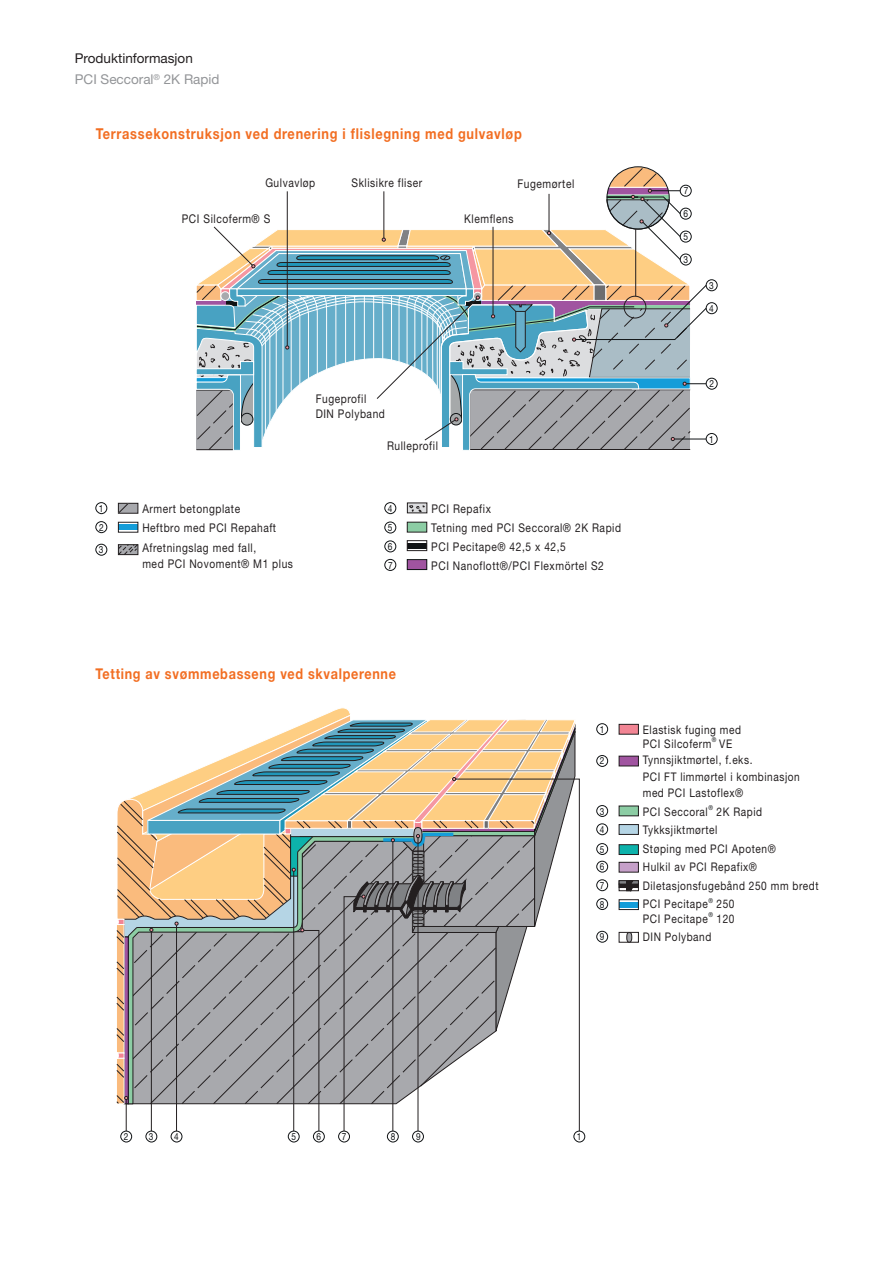
<style>
.page{position:relative;width:893px;height:1263px;background:#fff}
.page>*{position:absolute;margin:0;border:0;box-sizing:border-box;transform-origin:0 0}
.t1{font:700 15px "Helvetica Neue";letter-spacing:.055em;color:#f26e22;scale:.85 1}
.t2{font:700 14.85px "Helvetica Neue";letter-spacing:.055em;color:#f26e22;scale:.85 1}
.t3{font:13.5px/21.3px "Helvetica Neue LT Pro";color:#231f20}
.t4{font:12px/19.5px "Helvetica Neue";letter-spacing:.055em;color:#231f20;scale:.85 1}
.t5{font:11.85px/18.6px "Helvetica Neue";letter-spacing:.055em;color:#231f20;scale:.85 1}
.t6{font:9.9px "Helvetica Neue";color:#101315;scale:.85 1}
.t7{font:9.75px/17.7px "Helvetica Neue";color:#101315;scale:.85 1}
.t8{font:6.75px "Helvetica Neue";color:#101315;scale:.85 1}
.s1{color:#939598}
</style>
<div class="page">
<div style="left:706px;top:279px;width:11px;height:12px;border:1px solid #101315;border-radius:50%"></div>
<div style="left:706px;top:302px;width:11px;height:12px;border:1px solid #101315;border-radius:50%"></div>
<div style="left:706px;top:378px;width:11px;height:12px;border:1px solid #101315;border-radius:50%"></div>
<div style="left:706px;top:433px;width:11px;height:12px;border:1px solid #101315;border-radius:50%"></div>
<svg style="left:196px;top:166px;width:511px;height:285px"></svg>
<div style="left:96px;top:544px;width:11px;height:11px;border:1px solid #101315;border-radius:50%"></div>
<div style="left:95px;top:521px;width:12px;height:12px;border:1px solid #101315;border-radius:50%"></div>
<div style="left:95px;top:502px;width:12px;height:12px;border:1px solid #101315;border-radius:50%"></div>
<div style="left:118px;top:503px;width:20px;height:10px;background:#a8a9ad"></div>
<div style="left:118px;top:503px;width:20px;height:10px;border:1px solid #231f20"></div>
<div style="left:118px;top:524px;width:20px;height:6px;background:#149dd9"></div>
<div style="left:118px;top:522px;width:20px;height:10px;border:1px solid #231f20"></div>
<div style="left:407px;top:543px;width:20px;height:6px;background:#101315"></div>
<div style="left:407px;top:540px;width:20px;height:11px;border:1px solid #231f20"></div>
<svg style="left:118px;top:503px;width:11px;height:11px"></svg>
<svg style="left:118px;top:544px;width:21px;height:11px"></svg>
<div style="left:384px;top:541px;width:12px;height:11px;border:1px solid #101315;border-radius:50%"></div>
<div style="left:384px;top:522px;width:12px;height:11px;border:1px solid #101315;border-radius:50%"></div>
<div style="left:384px;top:502px;width:12px;height:12px;border:1px solid #101315;border-radius:50%"></div>
<div style="left:407px;top:560px;width:20px;height:9px;background:#a054a0"></div>
<div style="left:407px;top:559px;width:20px;height:11px;border:1px solid #101315"></div>
<div style="left:407px;top:522px;width:20px;height:10px;background:#8ccda4"></div>
<div style="left:407px;top:522px;width:20px;height:10px;border:1px solid #231f20"></div>
<div style="left:384px;top:559px;width:12px;height:12px;border:1px solid #101315;border-radius:50%"></div>
<svg style="left:409px;top:505px;width:16px;height:7px"></svg>
<svg style="left:576px;top:778px;width:4px;height:354px"></svg>
<div style="left:574px;top:1131px;width:11px;height:11px;border:1px solid #101315;border-radius:50%"></div>
<div style="left:120px;top:1131px;width:12px;height:11px;border:1px solid #101315;border-radius:50%"></div>
<div style="left:146px;top:1131px;width:11px;height:11px;border:1px solid #101315;border-radius:50%"></div>
<div style="left:171px;top:1131px;width:11px;height:11px;border:1px solid #101315;border-radius:50%"></div>
<div style="left:412px;top:1131px;width:12px;height:11px;border:1px solid #101315;border-radius:50%"></div>
<div style="left:387px;top:1131px;width:12px;height:11px;border:1px solid #101315;border-radius:50%"></div>
<div style="left:338px;top:1131px;width:12px;height:11px;border:1px solid #101315;border-radius:50%"></div>
<div style="left:313px;top:1131px;width:12px;height:11px;border:1px solid #101315;border-radius:50%"></div>
<div style="left:288px;top:1131px;width:11px;height:11px;border:1px solid #101315;border-radius:50%"></div>
<div style="left:619px;top:902px;width:19px;height:6px;background:#149dd9"></div>
<div style="left:619px;top:899px;width:20px;height:11px;border:1px solid #231f20"></div>
<div style="left:619px;top:932px;width:20px;height:10px;border:1px solid #231f20"></div>
<div style="left:596px;top:805px;width:12px;height:12px;border:1px solid #101315;border-radius:50%"></div>
<div style="left:596px;top:755px;width:12px;height:12px;border:1px solid #101315;border-radius:50%"></div>
<div style="left:596px;top:723px;width:12px;height:12px;border:1px solid #101315;border-radius:50%"></div>
<div style="left:619px;top:724px;width:19px;height:10px;background:#f28594"></div>
<div style="left:619px;top:724px;width:20px;height:10px;border:1px solid #231f20"></div>
<div style="left:596px;top:843px;width:12px;height:12px;border:1px solid #101315;border-radius:50%"></div>
<div style="left:596px;top:861px;width:12px;height:11px;border:1px solid #101315;border-radius:50%"></div>
<div style="left:596px;top:879px;width:12px;height:12px;border:1px solid #101315;border-radius:50%"></div>
<div style="left:596px;top:898px;width:12px;height:12px;border:1px solid #101315;border-radius:50%"></div>
<div style="left:596px;top:931px;width:12px;height:11px;border:1px solid #101315;border-radius:50%"></div>
<div style="left:596px;top:823px;width:12px;height:12px;border:1px solid #101315;border-radius:50%"></div>
<div style="left:619px;top:824px;width:19px;height:10px;background:#b5d5e5"></div>
<div style="left:619px;top:824px;width:20px;height:11px;border:1px solid #231f20"></div>
<div style="left:619px;top:845px;width:19px;height:9px;background:#0db2ab"></div>
<div style="left:619px;top:844px;width:20px;height:11px;border:1px solid #231f20"></div>
<div style="left:619px;top:862px;width:19px;height:10px;background:#c6a0c9"></div>
<div style="left:619px;top:862px;width:20px;height:10px;border:1px solid #231f20"></div>
<div style="left:619px;top:806px;width:19px;height:10px;background:#8ccda4"></div>
<div style="left:619px;top:756px;width:19px;height:10px;background:#a054a0"></div>
<div style="left:619px;top:756px;width:20px;height:10px;border:1px solid #231f20"></div>
<svg style="left:116px;top:708px;width:460px;height:424px"></svg>
<div style="left:619px;top:881px;width:20px;height:10px;border:1px solid #231f20"></div>
<div style="left:619px;top:884px;width:20px;height:4px;border:1px solid #231f20"></div>
<div style="left:619px;top:880px;width:20px;height:4px;border:1px solid #231f20"></div>
<hr style="left:627px;top:881px;width:4px;height:10px;background:#231f20">
<div style="left:626px;top:881px;width:5px;height:10px;border:1px solid #231f20"></div>
<svg style="left:630px;top:880px;width:4px;height:11px"></svg>
<div style="left:627px;top:932px;width:5px;height:10px;background:#a8a9ad;border-radius:50%"></div>
<div style="left:626px;top:932px;width:6px;height:10px;border:1px solid #231f20;border-radius:50%"></div>
<p class="t3" style="left:75px;top:49px;width:146px">Produktinformasjon<br><span class="s1">PCI Seccoral</span><sup>®</sup> <span class="s1">2K Rapid</span></p>
<p class="t1" style="left:96px;top:128px;width:503px">Terrassekonstruksjon ved drenering i flislegning med gulvavløp</p>
<p class="t4" style="left:265px;top:174px;width:60px">Gulvavløp</p>
<p class="t4" style="left:352px;top:174px;width:85px">Sklisikre fliser</p>
<p class="t4" style="left:517px;top:175px;width:68px">Fugemørtel</p>
<p class="t4" style="left:182px;top:210px;width:106px">PCI Silcoferm® S</p>
<p class="t4" style="left:464px;top:210px;width:59px">Klemflens</p>
<p class="t4" style="left:316px;top:393px;width:83px;line-height:14.4px">Fugeprofil<br>DIN Polyband</p>
<p class="t4" style="left:387px;top:437px;width:61px">Rulleprofil</p>
<p class="t6" style="left:99px;top:505px;width:7px">1</p>
<p class="t4" style="left:431px;top:500px;width:72px">PCI Repafix</p>
<p class="t6" style="left:388px;top:543px;width:7px">6</p>
<p class="t4" style="left:142px;top:500px;width:159px">Armert betongplate<br>Heftbro med PCI Repahaft<br>Afretningslag med fall,</p>
<p class="t4" style="left:142px;top:555px;width:179px">med PCI Novoment® M1 plus</p>
<p class="t6" style="left:388px;top:505px;width:7px">4</p>
<p class="t4" style="left:431px;top:520px;width:225px;line-height:18.8px">Tetning med PCI Seccoral® 2K Rapid<br>PCI Pecitape® 42,5 x 42,5</p>
<p class="t6" style="left:99px;top:524px;width:7px">2</p>
<p class="t6" style="left:388px;top:524px;width:7px">5</p>
<p class="t6" style="left:99px;top:546px;width:7px">3</p>
<p class="t6" style="left:388px;top:561px;width:7px">7</p>
<p class="t4" style="left:431px;top:557px;width:205px">PCI Nanoflott®/PCI Flexmörtel S2</p>
<p class="t6" style="left:684px;top:187px;width:7px">7</p>
<p class="t6" style="left:683px;top:210px;width:7px">6</p>
<p class="t6" style="left:683px;top:233px;width:7px">5</p>
<p class="t6" style="left:683px;top:256px;width:7px">3</p>
<p class="t6" style="left:709px;top:282px;width:7px">3</p>
<p class="t6" style="left:709px;top:305px;width:7px">4</p>
<p class="t6" style="left:709px;top:380px;width:7px">2</p>
<p class="t6" style="left:709px;top:435px;width:7px">1</p>
<p class="t2" style="left:96px;top:668px;width:355px">Tetting av svømmebasseng ved skvalperenne</p>
<p class="t7" style="left:600px;top:721px;width:7px">1</p>
<p class="t7" style="left:600px;top:753px;width:7px">2</p>
<p class="t7" style="left:600px;top:803px;width:7px">3</p>
<p class="t7" style="left:600px;top:821px;width:7px">4</p>
<p class="t7" style="left:600px;top:841px;width:7px">5<br>6</p>
<p class="t7" style="left:600px;top:877px;width:7px;line-height:18.9px">7<br>8</p>
<p class="t7" style="left:600px;top:929px;width:7px">9</p>
<p class="t5" style="left:643px;top:723px;width:117px;line-height:14.2px">Elastisk fuging med<br>PCI Silcoferm</p>
<p class="t8" style="left:712px;top:737px;width:7px">®</p>
<p class="t5" style="left:643px;top:737px;width:186px;line-height:16.4px;text-indent:76px">VE<br>Tynnsjiktmørtel, f.eks.<br>PCI FT limmørtel i kombinasjon med PCI Lastoflex®</p>
<p class="t5" style="left:643px;top:803px;width:78px">PCI Seccoral</p>
<p class="t8" style="left:708px;top:805px;width:7px">®</p>
<p class="t5" style="left:643px;top:803px;width:208px;text-indent:74px">2K Rapid<br>Tykksjiktmørtel<br>Støping med PCI Apoten®<br>Hulkil av PCI Repafix®<br>Diletasjonsfugebånd 250 mm bredt<br>PCI Pecitape</p>
<p class="t8" style="left:708px;top:898px;width:7px">®</p>
<p class="t5" style="left:717px;top:896px;width:23px">250</p>
<p class="t5" style="left:643px;top:910px;width:78px">PCI Pecitape</p>
<p class="t8" style="left:708px;top:912px;width:7px">®</p>
<p class="t5" style="left:717px;top:910px;width:23px">120</p>
<p class="t5" style="left:643px;top:929px;width:82px">DIN Polyband</p>
<p class="t7" style="left:124px;top:1129px;width:7px">2</p>
<p class="t7" style="left:149px;top:1129px;width:7px">3</p>
<p class="t7" style="left:174px;top:1129px;width:7px">4</p>
<p class="t7" style="left:291px;top:1129px;width:7px">5</p>
<p class="t7" style="left:316px;top:1129px;width:7px">6</p>
<p class="t7" style="left:342px;top:1129px;width:7px">7</p>
<p class="t7" style="left:391px;top:1129px;width:7px">8</p>
<p class="t7" style="left:416px;top:1129px;width:7px">9</p>
<p class="t7" style="left:577px;top:1129px;width:7px">1</p>
</div>
